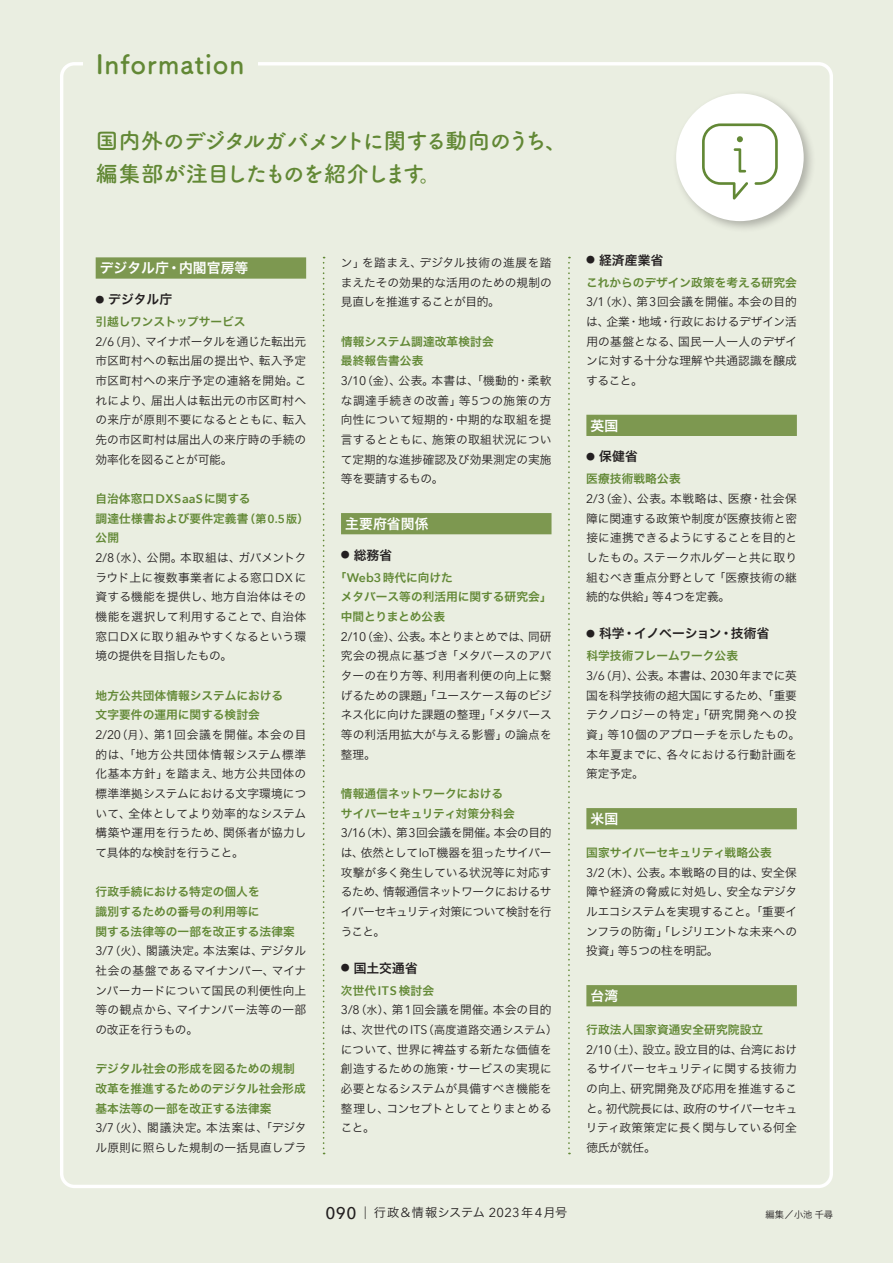
<style>
.page{position:relative;width:893px;height:1263px;background:#eaeee1}
.page>*{position:absolute;margin:0;border:0;box-sizing:border-box;transform-origin:0 0}
.t1{font:26.55px "Tsuku A Rd Gothic Std B";letter-spacing:.02em;color:#628835}
.t2{font:22.35px/33px "Tsuku A Rd Gothic Std B";letter-spacing:-.08em;color:#628835}
.t3{font:13.8px "Hira Kaku Std N W6";letter-spacing:.005em;color:#fff}
.t4{font:12.75px "Hira Kaku Std N W6";letter-spacing:.005em;color:#231f20}
.t5{font:12.15px "Hira Kaku Std N W3";letter-spacing:-.005em;color:#231f20}
.t6{font:11.7px/19.6px "Hira Kaku Std N W3";color:#231f20;text-align:justify}
.t7{font:11.7px/19.6px "Hira Kaku Std N W6";letter-spacing:.005em;color:#628835}
.t8{font:11.7px "Hira Kaku Std N W3";letter-spacing:.02em;color:#231f20}
.t9{font:11.7px "Hira Kaku Std N W6";letter-spacing:-.015em;color:#628835}
.t10{font:11.1px "Hira Kaku Std N W3";letter-spacing:.025em;color:#231f20}
.t11{font:9.3px "Hira Kaku Std N W3";letter-spacing:-.01em;color:#231f20}
.s1{font-size:9px}
.s2{font-family:"Avenir Next";font-size:12.45px}
.s3{font-size:11.1px}
.s4{font-family:"Avenir Next";font-weight:600;font-size:12.45px}
.s5{font-family:"Avenir Next";font-weight:600}
.s6{font-size:11.7px}
.s7{font-family:"Avenir Next";font-weight:500;font-size:16.95px}
.s8{font-family:"Hira Kaku Std N W5";font-size:13.8px}
.s9{font-family:"Avenir Next";font-size:12.9px}
</style>
<div class="page">
<div style="left:672px;top:90px;width:144px;height:144px;background:#231f20;opacity:.3"></div>
<div style="left:676px;top:94px;width:128px;height:127px;background:#fff;border-radius:50%"></div>
<svg style="left:702px;top:123px;width:76px;height:77px"></svg>
<div style="left:96px;top:257px;width:210px;height:22px;background:#7d9850"></div>
<div style="left:341px;top:513px;width:210px;height:21px;background:#7d9850"></div>
<div style="left:586px;top:415px;width:211px;height:21px;background:#7d9850"></div>
<div style="left:586px;top:808px;width:211px;height:21px;background:#7d9850"></div>
<div style="left:586px;top:985px;width:211px;height:21px;background:#7d9850"></div>
<svg style="left:323px;top:257px;width:2px;height:897px"></svg>
<svg style="left:568px;top:257px;width:2px;height:897px"></svg>
<h1 class="t1" style="left:96px;top:43px;width:150px">Information</h1>
<h2 class="t2" style="left:96px;top:123px;width:473px">国内外のデジタルガバメントに関する動向のうち、編集部が注目したものを紹介します。</h2>
<p class="t3" style="left:100px;top:257px;width:150px">デジタル庁・内閣官房等</p>
<p class="t4" style="left:96px;top:289px;width:78px"><span class="s1">●</span> デジタル庁</p>
<p class="t9" style="left:96px;top:313px;width:151px">引越しワンストップサービス</p>
<p class="t6" style="left:95px;top:331px;width:212px"><span class="s2">2/6</span><span class="s3">（月）</span>、マイナポータルを通じた転出元市区町村への転出届の提出や、転入予定市区町村への来庁予定の連絡を開始。これにより、届出人は転出元の市区町村への来庁が原則不要になるとともに、転入先の市区町村は届出人の来庁時の手続の効率化を図ることが可能。</p>
<p class="t7" style="left:95px;top:489px;width:215px">自治体窓口<span class="s4">DXSaaS</span>に関する<br>調達仕様書および要件定義書<span class="s3">（第</span><span class="s5">0.5</span><span class="s3">版）</span>公開</p>
<p class="t6" style="left:95px;top:548px;width:213px"><span class="s2">2/8</span><span class="s3">（水）</span>、公開。本取組は、ガバメントクラウド上に複数事業者による窓口<span class="s2">DX</span>に資する機能を提供し、地方自治体はその機能を選択して利用することで、自治体窓口<span class="s2">DX</span>に取り組みやすくなるという環境の提供を目指したもの。</p>
<p class="t7" style="left:96px;top:686px;width:189px">地方公共団体情報システムにおける文字要件の運用に関する検討会</p>
<p class="t6" style="left:95px;top:725px;width:213px"><span class="s2">2/20</span><span class="s3">（月）</span>、第<span class="s2">1</span>回会議を開催。本会の目的は、「地方公共団体情報システム標準化基本方針」を踏まえ、地方公共団体の標準準拠システムにおける文字環境について、全体としてより効率的なシステム構築や運用を行うため、関係者が協力して具体的な検討を行うこと。</p>
<p class="t7" style="left:96px;top:882px;width:201px">行政手続における特定の個人を<br>識別するための番号の利用等に<br>関する法律等の一部を改正する法律案</p>
<p class="t6" style="left:95px;top:941px;width:212px"><span class="s2">3/7</span><span class="s3">（火）</span>、閣議決定。本法案は、デジタル社会の基盤であるマイナンバー、マイナンバーカードについて国民の利便性向上等の観点から、マイナンバー法等の一部の改正を行うもの。</p>
<p class="t7" style="left:96px;top:1059px;width:212px">デジタル社会の形成を図るための規制改革を推進するためのデジタル社会形成基本法等の一部を改正する法律案</p>
<p class="t6" style="left:96px;top:1118px;width:212px"><span class="s2">3/7</span><span class="s3">（火）</span>、閣議決定。本法案は、「デジタル原則に照らした規制の一括見直しプラ</p>
<p class="t6" style="left:341px;top:253px;width:212px">ン」を踏まえ、デジタル技術の進展を踏まえたその効果的な活用のための規制の見直しを推進することが目的。</p>
<p class="t7" style="left:341px;top:332px;width:154px">情報システム調達改革検討会最終報告書公表</p>
<p class="t6" style="left:341px;top:371px;width:212px"><span class="s2">3/10</span><span class="s3">（金）</span>、公表。本書は、「機動的・柔軟な調達手続きの改善」等<span class="s2">5</span>つの施策の方向性について短期的・中期的な取組を提言するとともに、施策の取組状況について定期的な進捗確認及び効果測定の実施等を要請するもの。</p>
<p class="t3" style="left:345px;top:513px;width:85px">主要府省関係</p>
<p class="t4" style="left:341px;top:545px;width:53px"><span class="s1">●</span> 総務省</p>
<p class="t7" style="left:341px;top:568px;width:212px;text-indent:-6px">「<span class="s4">Web3</span>時代に向けた<br>メタバース等の利活用に関する研究会」中間とりまとめ公表</p>
<p class="t6" style="left:341px;top:626px;width:212px"><span class="s2">2/10</span><span class="s3">（金）</span>、公表。本とりまとめでは、同研究会の視点に基づき「メタバースのアバターの在り方等、利用者利便の向上に繋げるための課題」「ユースケース毎のビジネス化に向けた課題の整理」「メタバース等の利活用拡大が与える影響」の論点を整理。</p>
<p class="t7" style="left:341px;top:784px;width:175px">情報通信ネットワークにおけるサイバーセキュリティ対策分科会</p>
<p class="t6" style="left:341px;top:823px;width:212px"><span class="s2">3/16</span><span class="s3">（木）</span>、第<span class="s2">3</span>回会議を開催。本会の目的は、依然として<span class="s2">IoT</span>機器を狙ったサイバー攻撃が多く発生している状況等に対応するため、情報通信ネットワークにおけるサイバーセキュリティ対策について検討を行うこと。</p>
<p class="t4" style="left:341px;top:958px;width:78px"><span class="s1">●</span> 国土交通省</p>
<p class="t7" style="left:341px;top:981px;width:95px">次世代<span class="s4">ITS</span>検討会</p>
<p class="t8" style="left:341px;top:1001px;width:212px"><span class="s2">3/8</span><span class="s3">（水）</span>、第<span class="s2">1</span>回会議を開催。本会の目的</p>
<p class="t10" style="left:341px;top:1021px;width:218px"><span class="s6">は、次世代の</span><span class="s2">ITS</span>（高度道路交通システム）</p>
<p class="t6" style="left:341px;top:1039px;width:213px">について、世界に裨益する新たな価値を創造するための施策・サービスの実現に必要となるシステムが具備すべき機能を整理し、コンセプトとしてとりまとめること。</p>
<p class="t4" style="left:586px;top:250px;width:79px"><span class="s1">●</span> 経済産業省</p>
<p class="t7" style="left:586px;top:273px;width:212px">これからのデザイン政策を考える研究会</p>
<p class="t6" style="left:586px;top:292px;width:212px"><span class="s2">3/1</span><span class="s3">（水）</span>、第<span class="s2">3</span>回会議を開催。本会の目的は、企業・地域・行政におけるデザイン活用の基盤となる、国民一人一人のデザインに対する十分な理解や共通認識を醸成すること。</p>
<p class="t3" style="left:591px;top:415px;width:29px">英国</p>
<p class="t4" style="left:586px;top:447px;width:53px"><span class="s1">●</span> 保健省</p>
<p class="t7" style="left:586px;top:469px;width:96px">医療技術戦略公表</p>
<p class="t6" style="left:586px;top:489px;width:213px"><span class="s2">2/3</span><span class="s3">（金）</span>、公表。本戦略は、医療・社会保障に関連する政策や制度が医療技術と密接に連携できるようにすることを目的としたもの。ステークホルダーと共に取り組むべき重点分野として「医療技術の継続的な供給」等<span class="s2">4</span>つを定義。</p>
<p class="t4" style="left:586px;top:624px;width:185px"><span class="s1">●</span> 科学・イノベーション・技術省</p>
<p class="t7" style="left:586px;top:646px;width:153px">科学技術フレームワーク公表</p>
<p class="t6" style="left:586px;top:666px;width:215px;text-align:left"><span class="s2">3/6</span><span class="s3">（月）</span>、公表。本書は、<span class="s2">2030</span>年までに英国を科学技術の超大国にするため、「重要テクノロジーの特定」「研究開発への投資」等<span class="s2">10</span>個のアプローチを示したもの。本年夏までに、各々における行動計画を策定予定。</p>
<p class="t3" style="left:591px;top:808px;width:29px">米国</p>
<p class="t7" style="left:586px;top:843px;width:187px">国家サイバーセキュリティ戦略公表</p>
<p class="t6" style="left:586px;top:862px;width:212px"><span class="s2">3/2</span><span class="s3">（木）</span>、公表。本戦略の目的は、安全保障や経済の脅威に対処し、安全なデジタルエコシステムを実現すること。「重要インフラの防衛」「レジリエントな未来への投資」等<span class="s2">5</span>つの柱を明記。</p>
<p class="t3" style="left:590px;top:985px;width:29px">台湾</p>
<p class="t7" style="left:586px;top:1020px;width:178px">行政法人国家資通安全研究院設立</p>
<p class="t6" style="left:586px;top:1039px;width:213px"><span class="s2">2/10</span><span class="s3">（土）</span>、設立。設立目的は、台湾におけるサイバーセキュリティに関する技術力の向上、研究開発及び応用を推進すること。初代院長には、政府のサイバーセキュリティ政策策定に長く関与している何全徳氏が就任。</p>
<p class="t5" style="left:326px;top:1203px;width:243px"><span class="s7">090</span> <span class="s8">｜</span>行政＆情報システム <span class="s9">2023</span>年<span class="s9">4</span>月号</p>
<p class="t11" style="left:766px;top:1207px;width:69px">編集／小池千尋</p>
</div>
